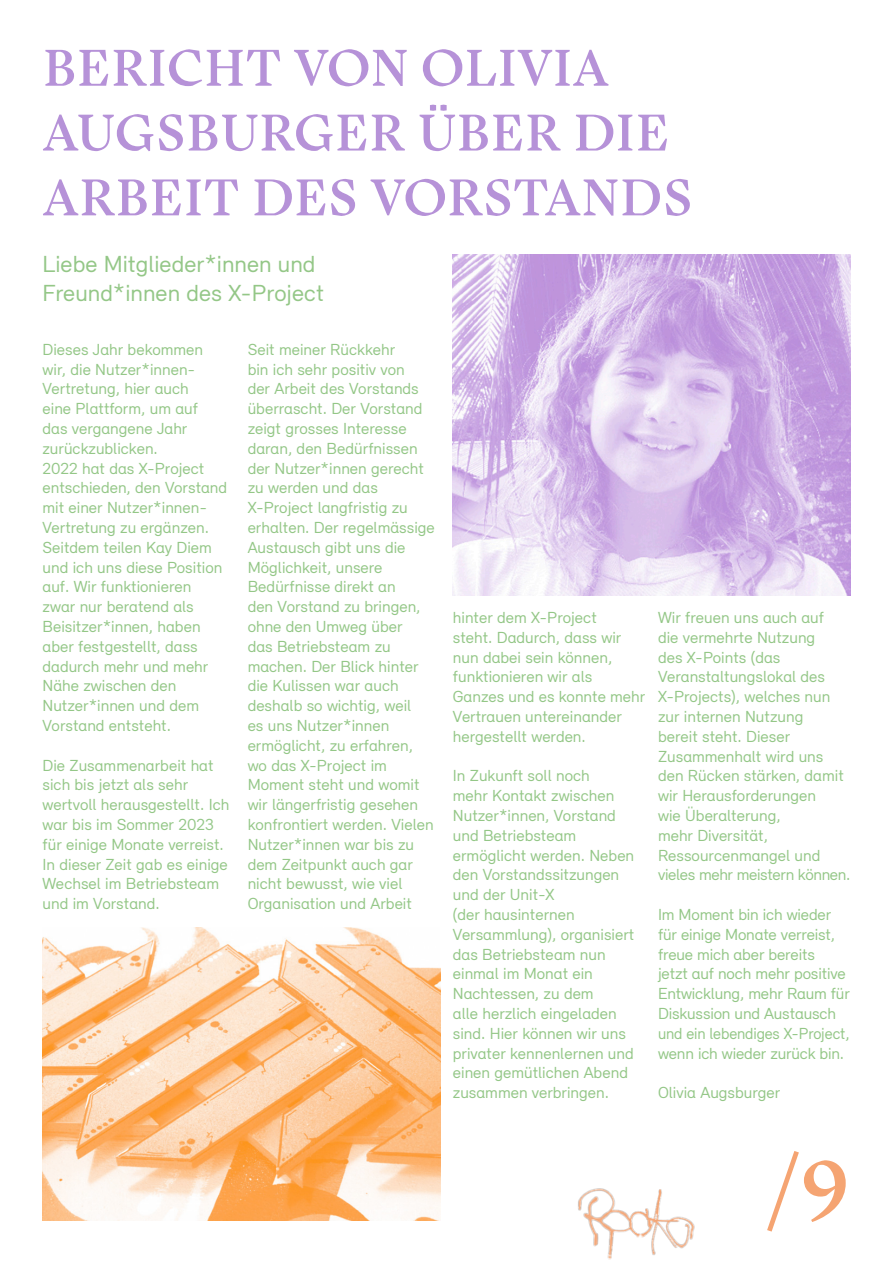
<style>
.page{position:relative;width:893px;height:1263px;background:#fff}
.page>*{position:absolute;margin:0;border:0;box-sizing:border-box;transform-origin:0 0}
.t1{font:500 90px "Lexik";color:#f49a62}
.t2{font:500 54px/64.8px "Lexik";color:#b692d8}
.t3{font:24px/28.8px "Relevant";color:#94c787}
.t4{font:16.5px/19.8px "Relevant";color:#94c787}
</style>
<div class="page">
<img style="left:43px;top:927px;width:397px;height:294px">
<img style="left:453px;top:254px;width:397px;height:341px">
<img style="left:578px;top:1188px;width:117px;height:72px">
<p class="t2" style="left:43px;top:37px;width:652px">BERICHT VON OLIVIA<br>AUGSBURGER ÜBER DIE<br>ARBEIT DES VORSTANDS</p>
<p class="t3" style="left:43px;top:249px;width:283px">Liebe Mitglieder*innen und<br>Freund*innen des X-Project</p>
<p class="t4" style="left:43px;top:339px;width:162px">Dieses Jahr bekommen wir, die Nutzer*innen-<br>Vertretung, hier auch eine Plattform, um auf das vergangene Jahr zurückzublicken.</p>
<p class="t4" style="left:43px;top:458px;width:186px">2022 hat das X-Project entschieden, den Vorstand mit einer Nutzer*innen-<br>Vertretung zu ergänzen.<br>Seitdem teilen Kay Diem und ich uns diese Position auf. Wir funktionieren zwar nur beratend als<br>Beisitzer*innen, haben aber festgestellt, dass dadurch mehr und mehr<br>Nähe zwischen den<br>Nutzer*innen und dem<br>Vorstand entsteht.</p>
<p class="t4" style="left:43px;top:755px;width:188px">Die Zusammenarbeit hat sich bis jetzt als sehr wertvoll herausgestellt. Ich war bis im Sommer 2023 für einige Monate verreist.<br>In dieser Zeit gab es einige<br>Wechsel im Betriebsteam und im Vorstand.</p>
<p class="t4" style="left:248px;top:339px;width:189px">Seit meiner Rückkehr<br>bin ich sehr positiv von<br>der Arbeit des Vorstands überrascht. Der Vorstand zeigt grosses Interesse daran, den Bedürfnissen der Nutzer*innen gerecht zu werden und das<br>X-Project langfristig zu erhalten. Der regelmässige<br>Austausch gibt uns die<br>Möglichkeit, unsere<br>Bedürfnisse direkt an<br>den Vorstand zu bringen, ohne den Umweg über<br>das Betriebsteam zu machen. Der Blick hinter die Kulissen war auch deshalb so wichtig, weil<br>es uns Nutzer*innen ermöglicht, zu erfahren, wo das X-Project im<br>Moment steht und womit wir längerfristig gesehen konfrontiert werden. Vielen<br>Nutzer*innen war bis zu dem Zeitpunkt auch gar nicht bewusst, wie viel<br>Organisation und Arbeit</p>
<p class="t4" style="left:453px;top:607px;width:194px">hinter dem X-Project<br>steht. Dadurch, dass wir nun dabei sein können, funktionieren wir als<br>Ganzes und es konnte mehr<br>Vertrauen untereinander hergestellt werden.</p>
<p class="t4" style="left:453px;top:766px;width:183px">In Zukunft soll noch<br>mehr Kontakt zwischen<br>Nutzer*innen, Vorstand und Betriebsteam ermöglicht werden. Neben den Vorstandssitzungen und der Unit-X<br>(der hausinternen<br>Versammlung), organisiert das Betriebsteam nun einmal im Monat ein<br>Nachtessen, zu dem<br>alle herzlich eingeladen sind. Hier können wir uns privater kennenlernen und einen gemütlichen Abend zusammen verbringen.</p>
<p class="t4" style="left:658px;top:607px;width:194px">Wir freuen uns auch auf<br>die vermehrte Nutzung<br>des X-Points (das<br>Veranstaltungslokal des<br>X-Projects), welches nun zur internen Nutzung<br>bereit steht. Dieser<br>Zusammenhalt wird uns den Rücken stärken, damit wir Herausforderungen<br>wie Überalterung,<br>mehr Diversität,<br>Ressourcenmangel und vieles mehr meistern können.</p>
<p class="t4" style="left:658px;top:904px;width:193px">Im Moment bin ich wieder für einige Monate verreist, freue mich aber bereits<br>jetzt auf noch mehr positive<br>Entwicklung, mehr Raum für<br>Diskussion und Austausch und ein lebendiges X-Project, wenn ich wieder zurück bin.</p>
<p class="t4" style="left:658px;top:1082px;width:124px">Olivia Augsburger</p>
<h1 class="t1" style="left:766px;top:1142px;width:86px">/9</h1>
</div>
